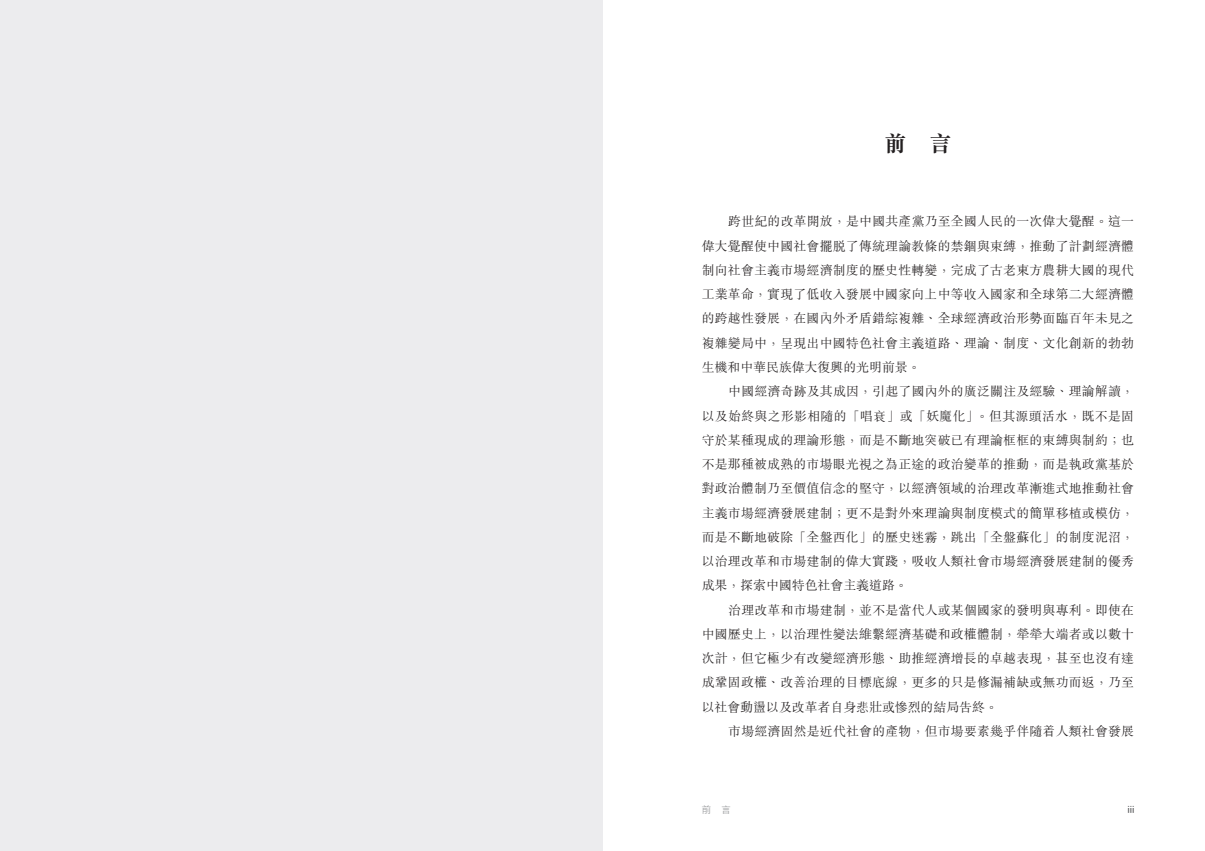
<style>
.page{position:relative;width:1205px;height:851px;background:#fff}
.page>*{position:absolute;margin:0;border:0;box-sizing:border-box;transform-origin:0 0}
.t1{font:700 22.5px "M Sung HK";color:#231f20}
.t2{font:300 12.88px/24.2px "M Sung HK";letter-spacing:.015em;color:#231f20;text-align:justify}
.t3{font:10px "DF Li Hei HK W5";color:#57585a}
.t4{font:9.38px "DF Li Hei HK W3";color:#808285}
</style>
<div class="page">
<div style="left:0;top:0;width:602px;height:850px;background:#ececee"></div>
<h1 class="t1" style="left:884px;top:128px;width:69px">前 言</h1>
<p class="t2" style="left:702px;top:209px;width:434px;text-indent:27px">跨世紀的改革開放，是中國共產黨乃至全國人民的一次偉大覺醒。這一偉大覺醒使中國社會擺脫了傳統理論教條的禁錮與束縛，推動了計劃經濟體制向社會主義市場經濟制度的歷史性轉變，完成了古老東方農耕大國的現代工業革命，實現了低收入發展中國家向上中等收入國家和全球第二大經濟體的跨越性發展，在國內外矛盾錯綜複雜、全球經濟政治形勢面臨百年未見之複雜變局中，呈現出中國特色社會主義道路、理論、制度、文化創新的勃勃生機和中華民族偉大復興的光明前景。</p>
<p class="t2" style="left:702px;top:379px;width:434px;text-indent:27px">中國經濟奇跡及其成因，引起了國內外的廣泛關注及經驗、理論解讀，以及始終與之形影相隨的「唱衰」或「妖魔化」。但其源頭活水，既不是固守於某種現成的理論形態，而是不斷地突破已有理論框框的束縛與制約；也不是那種被成熟的市場眼光視之為正途的政治變革的推動，而是執政黨基於對政治體制乃至價值信念的堅守，以經濟領域的治理改革漸進式地推動社會主義市場經濟發展建制；更不是對外來理論與制度模式的簡單移植或模仿，而是不斷地破除「全盤西化」的歷史迷霧，跳出「全盤蘇化」的制度泥沼，以治理改革和市場建制的偉大實踐，吸收人類社會市場經濟發展建制的優秀成果，探索中國特色社會主義道路。</p>
<p class="t2" style="left:702px;top:597px;width:434px;text-indent:27px">治理改革和市場建制，並不是當代人或某個國家的發明與專利。即使在中國歷史上，以治理性變法維繫經濟基礎和政權體制，犖犖大端者或以數十次計，但它極少有改變經濟形態、助推經濟增長的卓越表現，甚至也沒有達成鞏固政權、改善治理的目標底線，更多的只是修漏補缺或無功而返，乃至以社會動盪以及改革者自身悲壯或慘烈的結局告終。</p>
<p class="t2" style="left:728px;top:718px;width:407px">市場經濟固然是近代社會的產物，但市場要素幾乎伴隨着人類社會發展</p>
<p class="t4" style="left:702px;top:804px;width:31px">前 言</p>
<p class="t3" style="left:1128px;top:804px;width:8px">iii</p>
</div>
